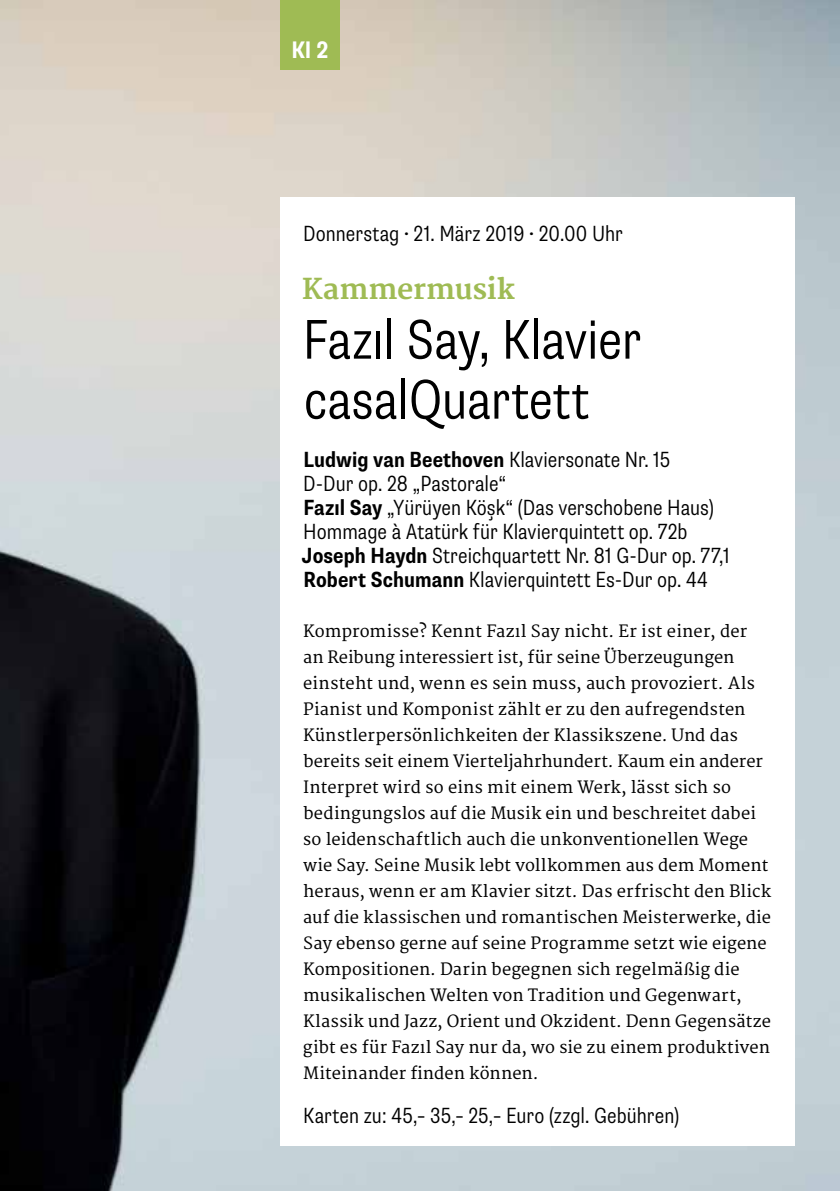
<style>
.page{position:relative;width:840px;height:1191px;background:#fff}
.page>*{position:absolute;margin:0;border:0;box-sizing:border-box;transform-origin:0 0}
.t1{font:300 condensed 56px/60px "Supria Sans";letter-spacing:-.005em;color:#000}
.t2{font:700 28px "Merriweather";letter-spacing:-.005em;color:#9fbb54}
.t3{font:700 condensed 24px "Supria Sans";color:#fff}
.t4{font:300 condensed 22px/24px "Supria Sans";color:#000}
.t5{font:16.4px/26px "Merriweather";letter-spacing:.005em;color:#000}
.s1{font-weight:700}
</style>
<div class="page">
<img style="left:0;top:0;width:839px;height:1191px">
<div style="left:280px;top:0;width:60px;height:69px;background:#9fbb54"></div>
<div style="left:280px;top:197px;width:514px;height:948px;background:#fff"></div>
<h3 class="t3" style="left:291px;top:35px;width:39px">KI 2</h3>
<h3 class="t4" style="left:303px;top:222px;width:321px">Donnerstag · 21. März 2019 · 20.00 Uhr</h3>
<h2 class="t2" style="left:302px;top:272px;width:214px">Kammermusik</h2>
<h1 class="t1" style="left:302px;top:310px;width:340px">Fazıl Say, Klavier casalQuartett</h1>
<p class="t4" style="left:302px;top:447px;width:429px"><span class="s1">Ludwig van Beethoven</span> Klaviersonate Nr. 15<br>D-Dur op. 28 „Pastorale“<br><span class="s1">Fazıl Say</span> „Yürüyen Köşk“ (Das verschobene Haus)<br>Hommage à Atatürk für Klavierquintett op. 72b <span class="s1">Joseph Haydn</span> Streichquartett Nr. 81 G-Dur op. 77,1<br><span class="s1">Robert Schumann</span> Klavierquintett Es-Dur op. 44</p>
<p class="t5" style="left:303px;top:618px;width:469px">Kompromisse? Kennt Fazıl Say nicht. Er ist einer, der an Reibung interessiert ist, für seine Überzeugungen einsteht und, wenn es sein muss, auch provoziert. Als Pianist und Komponist zählt er zu den aufregendsten Künstlerpersönlichkeiten der Klassikszene. Und das bereits seit einem Vierteljahrhundert. Kaum ein anderer Interpret wird so eins mit einem Werk, lässt sich so bedingungslos auf die Musik ein und beschreitet dabei so leidenschaftlich auch die unkonventionellen Wege wie Say. Seine Musik lebt vollkommen aus dem Moment heraus, wenn er am Klavier sitzt. Das erfrischt den Blick auf die klassischen und romantischen Meisterwerke, die Say ebenso gerne auf seine Programme setzt wie eigene Kompositionen. Darin begegnen sich regelmäßig die musikalischen Welten von Tradition und Gegenwart, Klassik und Jazz, Orient und Okzident. Denn Gegensätze gibt es für Fazıl Say nur da, wo sie zu einem produktiven Miteinander finden können.</p>
<h3 class="t4" style="left:303px;top:1103px;width:377px">Karten zu: 45,– 35,– 25,– Euro (zzgl. Gebühren)</h3>
</div>
